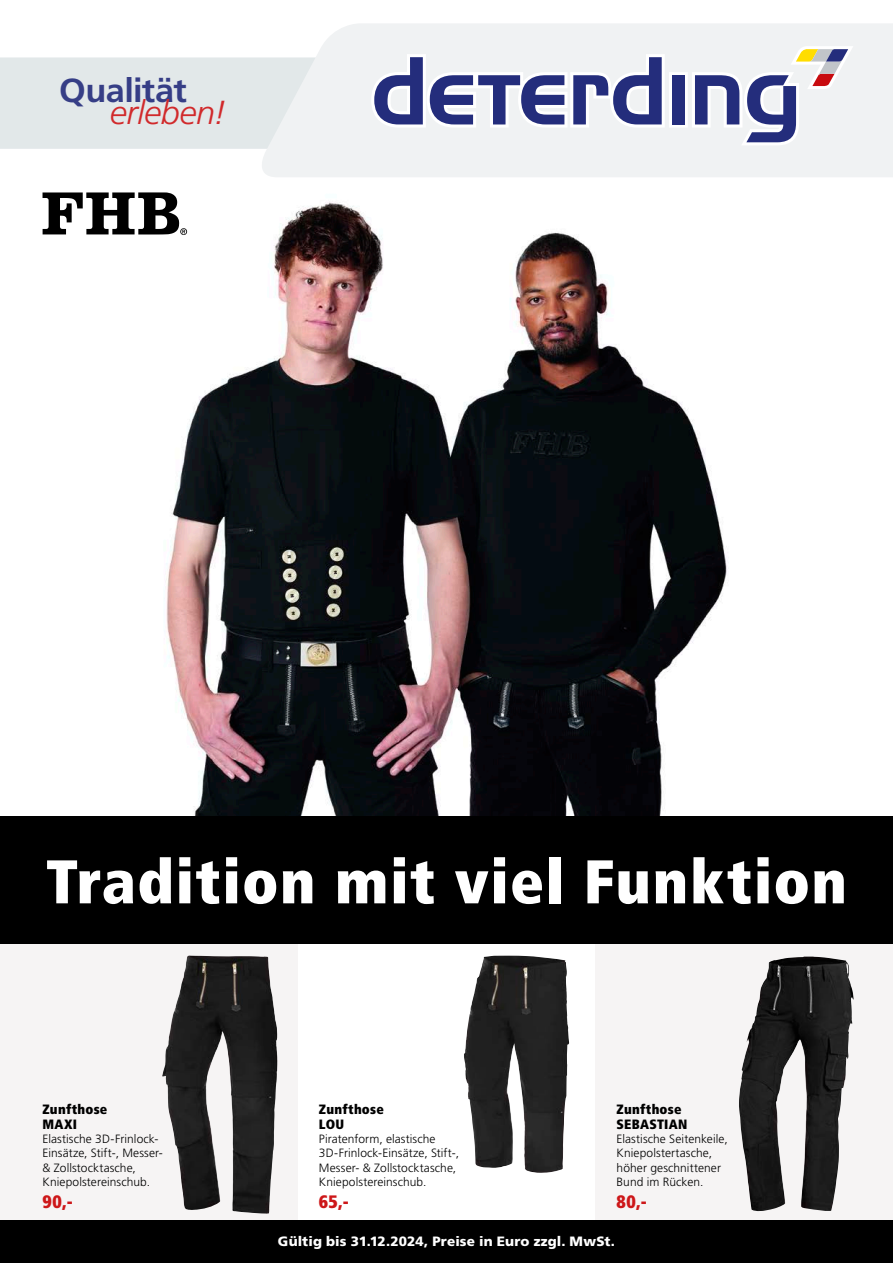
<style>
.page{position:relative;width:893px;height:1263px;background:#fff}
.page>*{position:absolute;margin:0;border:0;box-sizing:border-box;transform-origin:0 0}
.t1{font:900 condensed 61.5px "Frutiger LT Std";letter-spacing:.025em;color:#fff}
.t2{font:700 33.3px "Frutiger LT Std";letter-spacing:-.02em;color:#242d7c}
.t3{font:italic 300 33.3px "Frutiger LT Std";letter-spacing:-.015em;color:#cd1719}
.Beschreibung{font:900 condensed 18px "Frutiger LT Std";color:#cd1719}
.Preis{font:900 condensed 18px "Frutiger LT Std";color:#cd1719}
.Artikelbezeichnung{font:900 condensed 13.5px/14.4px "Frutiger LT Std";letter-spacing:.02em;color:#000}
.t4{font:900 13.5px "Frutiger LT Std";letter-spacing:.01em;color:#fff}
.Beschreibung-2{font:300 12px/14.4px "Frutiger LT Std";letter-spacing:.005em;color:#000}
</style>
<div class="page">
<div style="left:595px;top:944px;width:298px;height:276px;background:#f6f4f4"></div>
<div style="left:0;top:944px;width:298px;height:276px;background:#f6f4f4"></div>
<img style="left:162px;top:956px;width:116px;height:258px">
<img style="left:464px;top:956px;width:105px;height:217px">
<img style="left:739px;top:956px;width:109px;height:255px">
<img style="left:42px;top:192px;width:685px;height:624px">
<svg style="left:43px;top:192px;width:144px;height:43px"></svg>
<div style="left:0;top:1220px;width:893px;height:43px;background:#000"></div>
<div style="left:0;top:816px;width:893px;height:128px;background:#000"></div>
<div style="left:262px;top:24px;width:631px;height:153px;background:#f0f2f3"></div>
<svg style="left:371px;top:46px;width:482px;height:99px;fill:#f0f2f3"></svg>
<svg style="left:0;top:57px;width:564px;height:92px"></svg>
<svg style="left:573px;top:57px;width:89px;height:67px"></svg>
<div style="left:672px;top:75px;width:13px;height:49px;background:#242d7c"></div>
<svg style="left:695px;top:75px;width:44px;height:49px"></svg>
<svg style="left:746px;top:49px;width:102px;height:93px"></svg>
<h2 class="t2" style="left:59px;top:71px;width:129px">Qualität</h2>
<h2 class="t3" style="left:110px;top:94px;width:118px">erleben!</h2>
<p class="t1" style="left:46px;top:844px;width:802px">Tradition mit viel Funktion</p>
<p class="Artikelbezeichnung" style="left:43px;top:1102px;width:66px">Zunfthose<br>MAXI</p>
<p class="Beschreibung-2" style="left:43px;top:1132px;width:122px">Elastische 3D-Frinlock-<br>Einsätze, Stift-, Messer-&amp; Zollstocktasche,<br>Kniepolstereinschub.</p>
<p class="Beschreibung" style="left:43px;top:1190px;width:32px">90,-</p>
<p class="Artikelbezeichnung" style="left:319px;top:1102px;width:66px">Zunfthose<br>LOU</p>
<p class="Beschreibung-2" style="left:319px;top:1132px;width:142px">Piratenform, elastische<br>3D-Frinlock-Einsätze, Stift-,<br>Messer- &amp; Zollstocktasche,<br>Kniepolstereinschub.</p>
<p class="Preis" style="left:319px;top:1190px;width:31px">65,-</p>
<p class="t4" style="left:278px;top:1233px;width:338px">Gültig bis 31.12.2024, Preise in Euro zzgl. MwSt.</p>
<p class="Artikelbezeichnung" style="left:617px;top:1102px;width:72px">Zunfthose<br>SEBASTIAN</p>
<p class="Beschreibung-2" style="left:617px;top:1132px;width:113px">Elastische Seitenkeile,<br>Kniepolstertasche, höher geschnittener<br>Bund im Rücken.</p>
<p class="Beschreibung" style="left:617px;top:1190px;width:32px">80,-</p>
</div>
